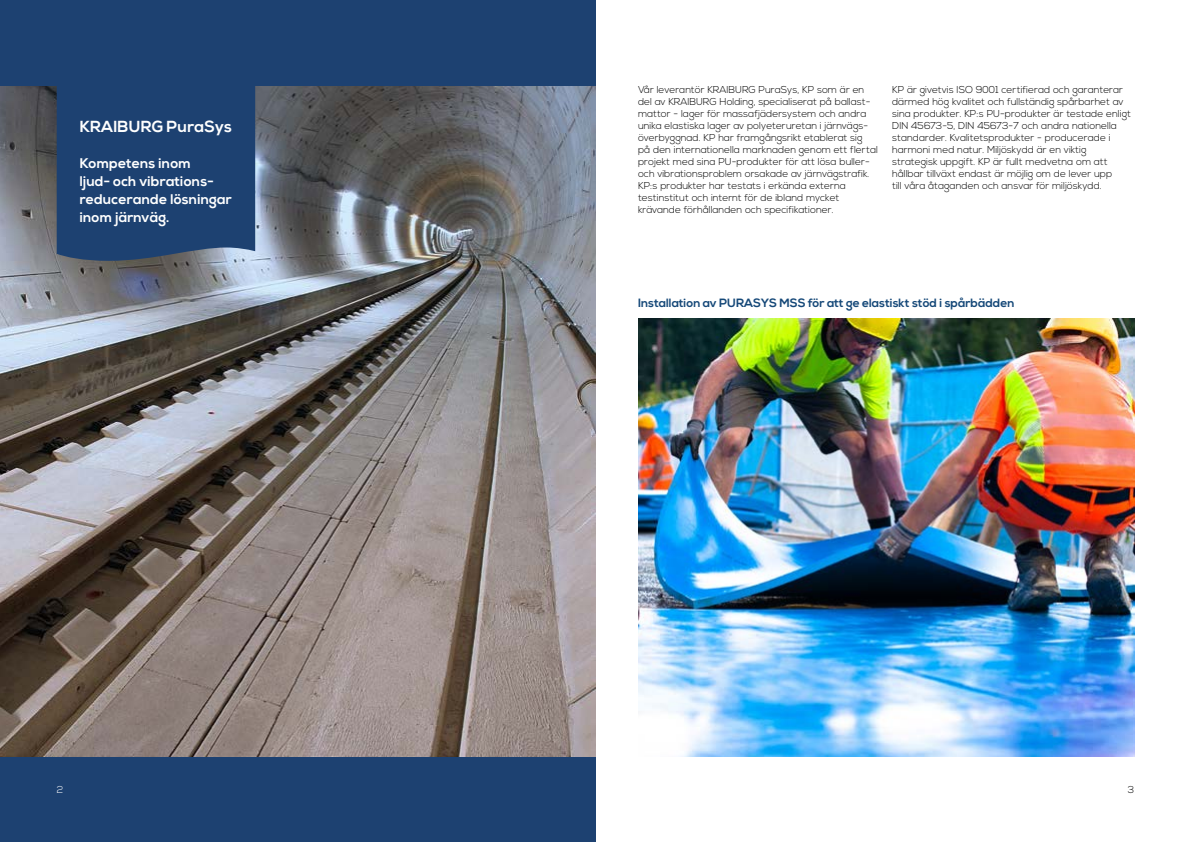
<style>
.page{position:relative;width:1191px;height:842px;background:#fff}
.page>*{position:absolute;margin:0;border:0;box-sizing:border-box;transform-origin:0 0}
.t1{font:700 16px "Nexa";letter-spacing:.01em;color:#fff}
.t2{font:700 14px/18px "Nexa";letter-spacing:.01em;color:#fff}
.t3{font:700 12px "Nexa";color:#154878}
.t4{font:300 10px/12px "Nexa";color:#000}
.t5{font:300 10px "Nexa";color:#fff}
</style>
<div class="page">
<div style="left:0;top:757px;width:595px;height:85px;background:#1d4171"></div>
<img style="left:0;top:85px;width:595px;height:672px">
<div style="left:57px;top:85px;width:198px;height:176px;background:#1d4171"></div>
<img style="left:638px;top:319px;width:496px;height:438px">
<div style="left:0;top:0;width:595px;height:85px;background:#1d4171"></div>
<h1 class="t1" style="left:80px;top:117px;width:154px">KRAIBURG PuraSys</h1>
<h2 class="t2" style="left:80px;top:155px;width:153px">Kompetens inom<br>ljud- och vibrations&shy;reducerande lösningar inom järnväg.</h2>
<p class="t4" style="left:638px;top:84px;width:241px">Vår leverantör KRAIBURG PuraSys, KP som är en del av KRAIBURG Holding, specialiserat på ballast&shy;mattor - lager för massafjädersystem och andra unika elastiska lager av polyeteruretan i järnvägs&shy;överbyggnad. KP har framgångsrikt etablerat sig<br>på den internationella marknaden genom ett flertal projekt med sina PU-produkter för att lösa buller&shy;och vibrationsproblem orsakade av järnvägstrafik.<br>KP:s produkter har testats i erkända externa testinstitut och internt för de ibland mycket krävande förhållanden och specifikationer.</p>
<p class="t4" style="left:892px;top:84px;width:240px">KP är givetvis ISO 9001 certifierad och garanterar därmed hög kvalitet och fullständig spårbarhet av sina produkter. KP:s PU-produkter är testade enligt DIN 45673-5, DIN 45673-7 och andra nationella standarder. Kvalitetsprodukter - producerade i harmoni med natur. Miljöskydd är en viktig strategisk uppgift. KP är fullt medvetna om att hållbar tillväxt endast är möjlig om de lever upp<br>till våra åtaganden och ansvar för miljöskydd.</p>
<p class="t3" style="left:638px;top:296px;width:378px">Installation av PURASYS MSS för att ge elastiskt stöd i spårbädden</p>
<p class="t5" style="left:57px;top:784px;width:8px">2</p>
<p class="t4" style="left:1127px;top:784px;width:8px">3</p>
</div>
